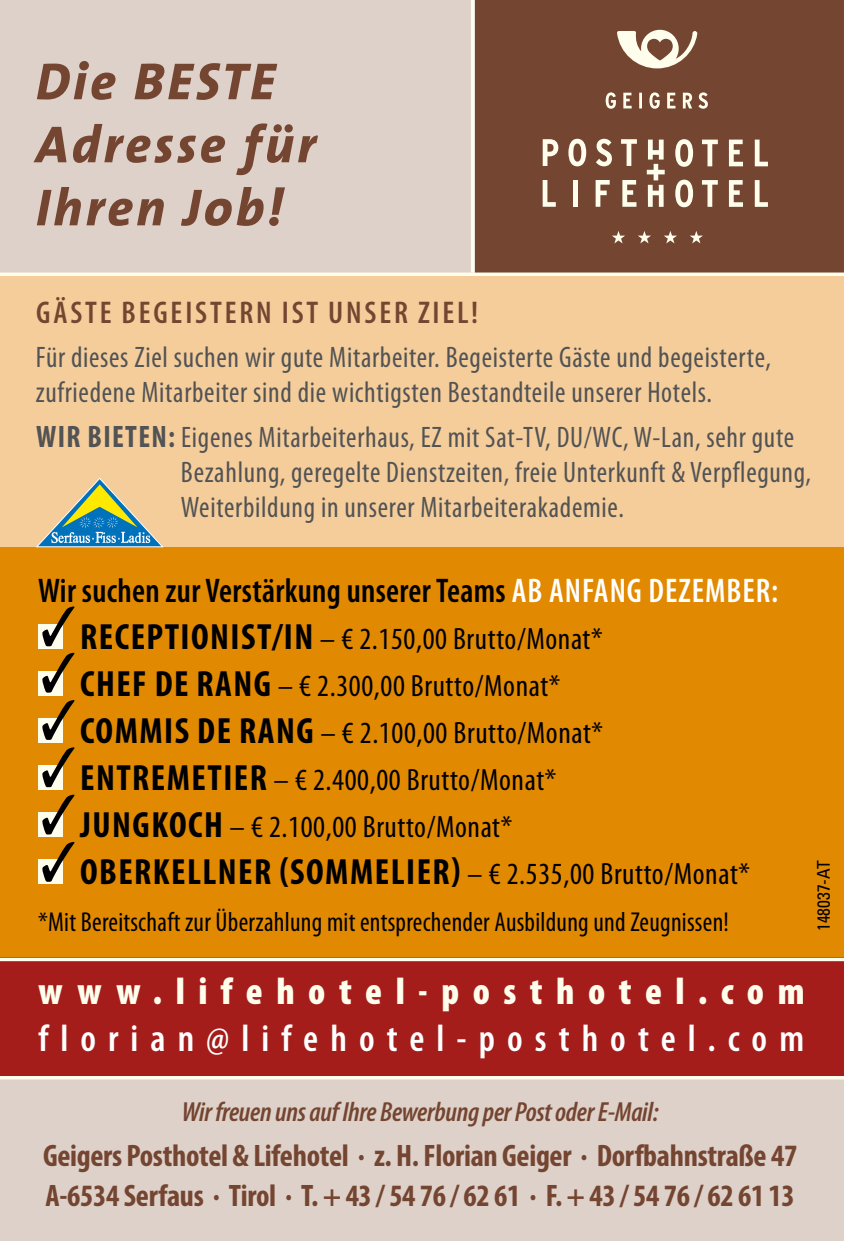
<style>
.page{position:relative;width:844px;height:1241px;background:#fff}
.page>*{position:absolute;margin:0;border:0;box-sizing:border-box;transform-origin:0 0}
.t1{font:italic 800 52.5px/63px "The Sans";letter-spacing:.06em;color:#744531}
.t2{font:600 condensed 38.15px "Myriad Pro";letter-spacing:.315em;color:#fff}
.t3{font:900 condensed 38.15px "Myriad Pro";letter-spacing:.355em;color:#fffdec}
.t4{font:600 condensed 34.3px "Myriad Pro";letter-spacing:.01em;color:#000;scale:.96 1}
.t5{font:600 condensed 31.5px "Myriad Pro";letter-spacing:.09em;color:#744531}
.t6{font:700 condensed 31.15px/39.9px "Myriad Pro";letter-spacing:-.01em;color:#744531}
.t7{font:condensed 30.8px/46.9px "Myriad Pro";letter-spacing:.02em;color:#000}
.t8{font:condensed 29.75px/35px "Myriad Pro";letter-spacing:.025em;color:#525354;scale:.96 1}
.t9{font:italic 600 condensed 27.65px "Myriad Pro";letter-spacing:-.01em;color:#744531}
.t10{font:condensed 27.3px "Myriad Pro";letter-spacing:.01em;color:#000;scale:.96 1}
.t11{font:condensed 17.5px "Univers LT Std";color:#000}
.s1{font-weight:700;font-size:31.15px}
.s2{color:#fff}
.s3{font-weight:700;font-size:36.75px}
</style>
<div class="page">
<div style="left:0;top:0;width:843px;height:1068px;background:#f5cd9b"></div>
<div style="left:474px;top:0;width:369px;height:274px;background:#744531"></div>
<div style="left:0;top:0;width:474px;height:275px;background:#ded1c9"></div>
<div style="left:0;top:547px;width:843px;height:432px;background:#e18900"></div>
<div style="left:0;top:1065px;width:843px;height:175px;background:#ded1c9"></div>
<svg style="left:0;top:272px;width:843px;height:4px;background:#f4eede"></svg>
<hr style="left:471px;top:0;width:3px;height:272px;background:#fffdec">
<svg style="left:690px;top:231px;width:12px;height:12px"></svg>
<svg style="left:664px;top:231px;width:12px;height:12px"></svg>
<svg style="left:638px;top:231px;width:13px;height:12px"></svg>
<svg style="left:612px;top:231px;width:13px;height:12px"></svg>
<svg style="left:542px;top:180px;width:13px;height:27px"></svg>
<hr style="left:573px;top:180px;width:4px;height:27px;background:#fffdec">
<svg style="left:595px;top:180px;width:14px;height:27px"></svg>
<svg style="left:622px;top:180px;width:14px;height:27px"></svg>
<svg style="left:675px;top:180px;width:18px;height:27px"></svg>
<svg style="left:702px;top:180px;width:15px;height:27px"></svg>
<svg style="left:728px;top:180px;width:14px;height:27px"></svg>
<svg style="left:754px;top:180px;width:13px;height:27px"></svg>
<svg style="left:542px;top:139px;width:16px;height:27px"></svg>
<svg style="left:568px;top:139px;width:18px;height:27px"></svg>
<svg style="left:596px;top:139px;width:15px;height:27px"></svg>
<svg style="left:621px;top:139px;width:15px;height:27px"></svg>
<svg style="left:675px;top:139px;width:18px;height:28px"></svg>
<svg style="left:702px;top:139px;width:15px;height:27px"></svg>
<svg style="left:728px;top:139px;width:14px;height:27px"></svg>
<svg style="left:754px;top:139px;width:13px;height:27px"></svg>
<svg style="left:617px;top:30px;width:80px;height:38px"></svg>
<svg style="left:605px;top:92px;width:102px;height:17px"></svg>
<svg style="left:646px;top:139px;width:18px;height:68px"></svg>
<div style="left:0;top:957px;width:843px;height:119px;background:#a41d1a"></div>
<hr style="left:0;top:1076px;width:843px;height:3px;background:#fffdec">
<svg style="left:0;top:957px;width:843px;height:4px;background:#eed5c6"></svg>
<div style="left:38px;top:624px;width:24px;height:24px;background:#fffdec"></div>
<div style="left:38px;top:671px;width:24px;height:24px;background:#fffdec"></div>
<div style="left:38px;top:718px;width:24px;height:24px;background:#fffdec"></div>
<div style="left:38px;top:765px;width:24px;height:24px;background:#fffdec"></div>
<div style="left:38px;top:812px;width:24px;height:24px;background:#fffdec"></div>
<div style="left:38px;top:859px;width:24px;height:24px;background:#fffdec"></div>
<svg style="left:42px;top:652px;width:32px;height:40px"></svg>
<svg style="left:42px;top:606px;width:32px;height:40px"></svg>
<svg style="left:42px;top:700px;width:32px;height:40px"></svg>
<svg style="left:42px;top:747px;width:32px;height:40px"></svg>
<svg style="left:42px;top:794px;width:32px;height:40px"></svg>
<svg style="left:42px;top:842px;width:32px;height:39px"></svg>
<svg style="left:36px;top:478px;width:127px;height:69px"></svg>
<h1 class="t1" style="left:36px;top:49px;width:281px">Die BESTE<br>Adresse für<br>Ihren Job!</h1>
<p class="t5" style="left:36px;top:295px;width:443px">GÄSTE BEGEISTERN IST UNSER ZIEL!</p>
<p class="t8" style="left:36px;top:340px;width:767px">Für dieses Ziel suchen wir gute Mitarbeiter. Begeisterte Gäste und begeisterte, zufriedene Mitarbeiter sind die wichtigsten Bestandteile unserer Hotels.</p>
<p class="t8" style="left:181px;top:420px;width:657px;text-indent:-145px"><span class="s1">WIR BIETEN:</span> Eigenes Mitarbeiterhaus, EZ mit Sat-TV, DU/WC, W-Lan, sehr gute<br>Bezahlung, geregelte Dienstzeiten, freie Unterkunft &amp; Verpflegung,<br>Weiterbildung in unserer Mitarbeiterakademie.</p>
<p class="t4" style="left:38px;top:571px;width:772px">Wir suchen zur Verstärkung unserer Teams <span class="s2">AB ANFANG DEZEMBER:</span></p>
<p class="t7" style="left:80px;top:615px;width:671px"><span class="s3">RECEPTIONIST/IN</span> – € 2.150,00 Brutto/Monat*<br><span class="s3">CHEF DE RANG</span> – € 2.300,00 Brutto/Monat*<br><span class="s3">COMMIS DE RANG</span> – € 2.100,00 Brutto/Monat* <span class="s3">ENTREMETIER</span> – € 2.400,00 Brutto/Monat*<br><span class="s3">JUNGKOCH</span> – € 2.100,00 Brutto/Monat*<br><span class="s3">OBERKELLNER (SOMMELIER)</span> – € 2.535,00 Brutto/Monat*</p>
<p class="t10" style="left:38px;top:906px;width:721px">*Mit Bereitschaft zur Überzahlung mit entsprechender Ausbildung und Zeugnissen!</p>
<p class="t11" style="left:812px;top:931px;width:72px;rotate:-90deg">148037-AT</p>
<p class="t3" style="left:38px;top:969px;width:767px">www.lifehotel-posthotel.com</p>
<p class="t2" style="left:38px;top:1017px;width:767px">florian@lifehotel-posthotel.com</p>
<p class="t9" style="left:182px;top:1097px;width:478px">Wir freuen uns auf Ihre Bewerbung per Post oder E-Mail:</p>
<p class="t6" style="left:43px;top:1134px;width:755px">Geigers Posthotel &amp; Lifehotel · z. H. Florian Geiger · Dorfbahnstraße 47<br>A-6534 Serfaus · Tirol · T. + 43 / 54 76 / 62 61 · F. + 43 / 54 76 / 62 61 13</p>
</div>
